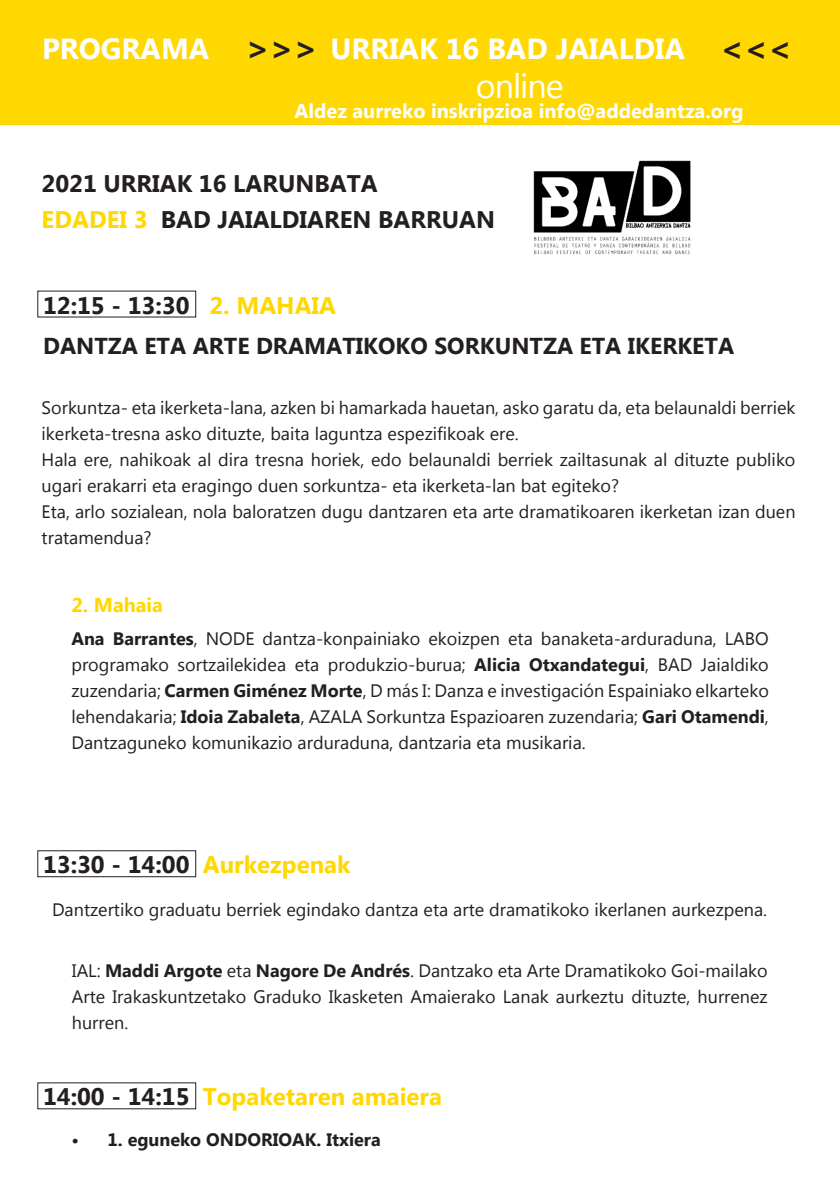
<style>
.page{position:relative;width:840px;height:1191px;background:#fff}
.page>*{position:absolute;margin:0;border:0;box-sizing:border-box;transform-origin:0 0}
.t1{font:34px "Microsoft Tai Le";letter-spacing:-.03em;color:#fff}
.t2{font:700 33.8px "Microsoft Tai Le";color:#231f20}
.t3{font:700 29px "Microsoft Tai Le";color:#fff}
.t4{font:700 24px "Microsoft Tai Le";color:#231f20}
.t5{font:700 24px "Microsoft Tai Le";color:#ffd801}
.t6{font:700 23px "Microsoft Tai Le";color:#231f20}
.t7{font:700 20px "Microsoft Tai Le";color:#fff}
.t8{font:700 20px "Microsoft Tai Le";color:#ffd801}
.t9{font:18px/26px "Microsoft Tai Le";color:#231f20}
.t10{font:700 18px "Microsoft Tai Le";color:#231f20}
.s1{color:#ffd801}
.s2{font-weight:700}
.s3{color:#231f20}
</style>
<div class="page">
<div style="left:0;top:0;width:839px;height:125px;background:#ffd801"></div>
<div style="left:37px;top:850px;width:159px;height:27px;border:1px solid #231f20"></div>
<img style="left:533px;top:160px;width:158px;height:95px">
<p class="t3" style="left:42px;top:32px;width:169px">PROGRAMA</p>
<p class="t2" style="left:246px;top:29px;width:73px">&gt;&gt;&gt;</p>
<p class="t2" style="left:720px;top:29px;width:73px">&lt;&lt;&lt;</p>
<p class="t3" style="left:330px;top:32px;width:356px">URRIAK 16 BAD JAIALDIA</p>
<p class="t1" style="left:475px;top:66px;width:89px">online</p>
<p class="t7" style="left:294px;top:99px;width:450px">Aldez aurreko inskripzioa info@addedantza.org</p>
<p class="t4" style="left:42px;top:170px;width:337px">2021 URRIAK 16 LARUNBATA</p>
<p class="t4" style="left:42px;top:206px;width:454px"><span class="s1">EDADEI 3</span> BAD JAIALDIAREN BARRUAN</p>
<p class="t4" style="left:43px;top:292px;width:294px">12:15 - 13:30 <span class="s1">2. MAHAIA</span></p>
<p class="t6" style="left:43px;top:332px;width:692px">DANTZA ETA ARTE DRAMATIKOKO SORKUNTZA ETA IKERKETA</p>
<p class="t9" style="left:42px;top:396px;width:755px">Sorkuntza- eta ikerketa-lana, azken bi hamarkada hauetan, asko garatu da, eta belaunaldi berriek ikerketa-tresna asko dituzte, baita laguntza espezifikoak ere.</p>
<p class="t9" style="left:42px;top:448px;width:755px">Hala ere, nahikoak al dira tresna horiek, edo belaunaldi berriek zailtasunak al dituzte publiko ugari erakarri eta eragingo duen sorkuntza- eta ikerketa-lan bat egiteko?</p>
<p class="t9" style="left:42px;top:500px;width:755px">Eta, arlo sozialean, nola baloratzen dugu dantzaren eta arte dramatikoaren ikerketan izan duen tratamendua?</p>
<p class="t8" style="left:71px;top:594px;width:93px">2. Mahaia</p>
<p class="t9" style="left:71px;top:626px;width:698px;text-align:justify"><span class="s2">Ana Barrantes</span>, NODE dantza-konpainiako ekoizpen eta banaketa-arduraduna, LABO programako sortzailekidea eta produkzio-burua; <span class="s2">Alicia Otxandategui</span>, BAD Jaialdiko zuzendaria; <span class="s2">Carmen Giménez Morte</span>, D más I: Danza e investigación Espainiako elkarteko lehendakaria; <span class="s2">Idoia Zabaleta</span>, AZALA Sorkuntza Espazioaren zuzendaria; <span class="s2">Gari Otamendi</span>, Dantzaguneko komunikazio arduraduna, dantzaria eta musikaria.</p>
<p class="t4" style="left:43px;top:850px;width:309px">13:30 - 14:00 <span class="s1">Aurkezpenak</span></p>
<p class="t9" style="left:52px;top:897px;width:716px">Dantzertiko graduatu berriek egindako dantza eta arte dramatikoko ikerlanen aurkezpena.</p>
<p class="t9" style="left:72px;top:958px;width:697px;text-align:justify">IAL: <span class="s2">Maddi Argote</span> eta <span class="s2">Nagore De Andrés</span>. Dantzako eta Arte Dramatikoko Goi-mailako Arte Irakaskuntzetako Graduko Ikasketen Amaierako Lanak aurkeztu dituzte, hurrenez hurren.</p>
<p class="t5" style="left:43px;top:1082px;width:400px"><span class="s3">14:00 - 14:15</span> Topaketaren amaiera</p>
<p class="t10" style="left:71px;top:1129px;width:311px">• 1. eguneko ONDORIOAK. Itxiera</p>
</div>
